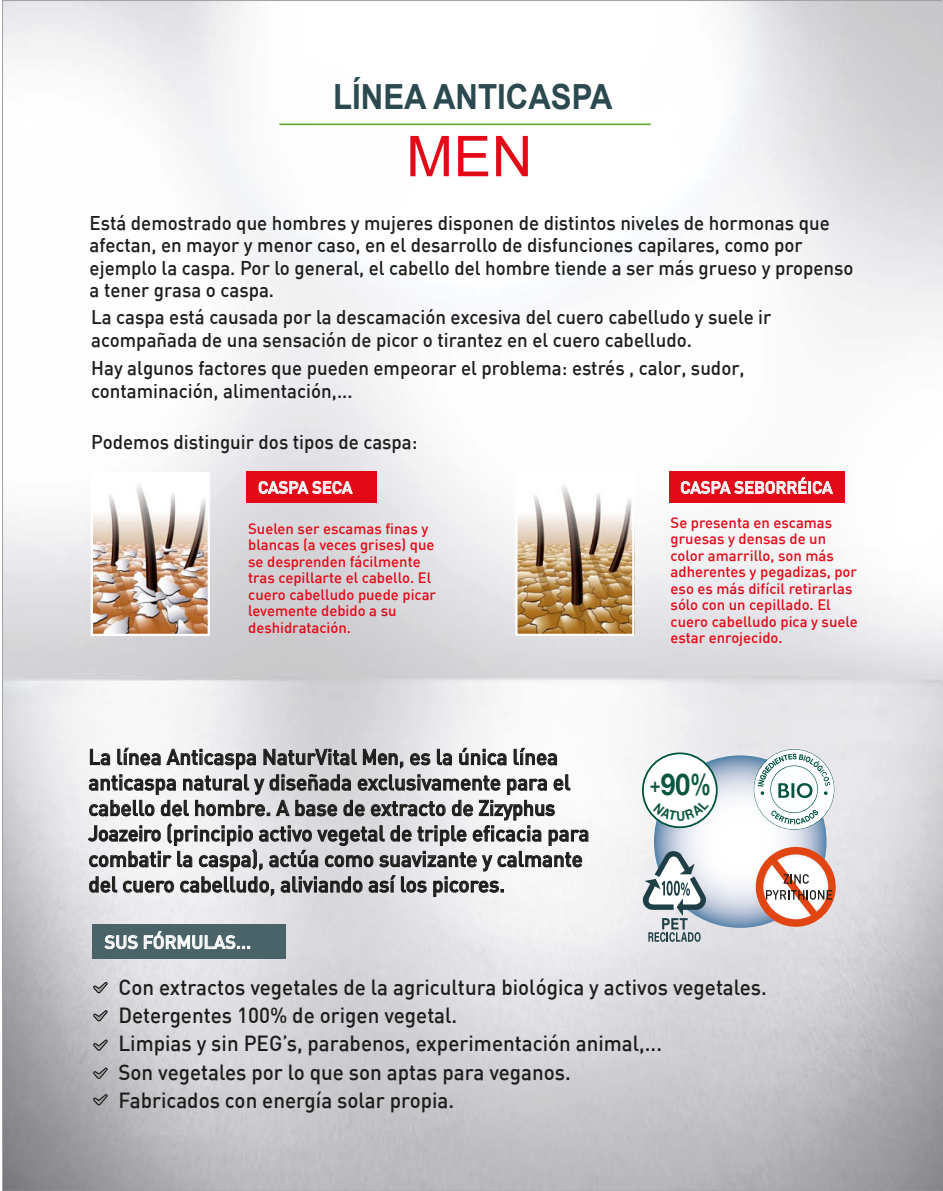
<style>
.page{position:relative;width:943px;height:1191px;background:#fff}
.page>*{position:absolute;margin:0;border:0;box-sizing:border-box;transform-origin:0 0}
.t1{font:56.25px "Arial";color:#e30a18}
.t2{font:700 34.65px "Arial";color:#2b4a4f;scale:.9 1}
.t3{font:700 29.85px "Helvetica Neue";color:#0a5640;scale:.88 1}
.t4{font:500 21.45px/25.5px "DIN";color:#1d1d1b;scale:.96 1}
.t5{font:500 19.5px/22.5px "DIN";color:#1d1d1b;scale:.96 1}
.t6{font:500 18.15px "DIN";color:#fff}
.t7{font:500 16.5px "DIN";color:#fff}
.t8{font:500 14.85px/16.5px "DIN";color:#e30a18}
.s1{font-family:"DIN Alternate";font-weight:700}
.s2{font-size:20.55px}
</style>
<div class="page">
<img style="left:4px;top:1px;width:939px;height:1190px">
<svg style="left:88px;top:748px;width:500px;height:149px"></svg>
<svg style="left:654px;top:755px;width:172px;height:173px"></svg>
<svg style="left:753px;top:749px;width:81px;height:81px"></svg>
<div style="left:643px;top:753px;width:73px;height:74px;background:#fff;border-radius:50%"></div>
<div style="left:642px;top:752px;width:75px;height:76px;border:2px solid #00533d;border-radius:50%"></div>
<svg style="left:755px;top:847px;width:80px;height:80px"></svg>
<svg style="left:642px;top:851px;width:64px;height:91px"></svg>
<hr style="left:279px;top:124px;width:371px;height:1px;background:#61a730">
<img style="left:94px;top:475px;width:113px;height:158px">
<div style="left:246px;top:471px;width:130px;height:31px;background:#e30a18"></div>
<svg style="left:259px;top:481px;width:94px;height:13px"></svg>
<div style="left:91px;top:472px;width:119px;height:164px;border:2px solid #fff"></div>
<img style="left:518px;top:475px;width:113px;height:158px">
<div style="left:669px;top:471px;width:175px;height:31px;background:#e30a18"></div>
<svg style="left:681px;top:477px;width:152px;height:17px"></svg>
<div style="left:515px;top:472px;width:119px;height:164px;border:2px solid #fff"></div>
<div style="left:92px;top:924px;width:193px;height:34px;background:#496368"></div>
<svg style="left:104px;top:935px;width:34px;height:14px"></svg>
<svg style="left:144px;top:931px;width:106px;height:18px"></svg>
<svg style="left:93px;top:982px;width:15px;height:11px"></svg>
<svg style="left:93px;top:1010px;width:15px;height:12px"></svg>
<svg style="left:93px;top:1039px;width:15px;height:12px"></svg>
<svg style="left:93px;top:1067px;width:15px;height:12px"></svg>
<svg style="left:93px;top:1094px;width:15px;height:12px"></svg>
<svg style="left:653px;top:810px;width:56px;height:11px"></svg>
<h2 class="t2" style="left:333px;top:74px;width:312px">LÍNEA ANTICASPA</h2>
<h1 class="t1" style="left:406px;top:120px;width:128px">MEN</h1>
<p class="t5" style="left:90px;top:211px;width:797px">Está demostrado que hombres y mujeres disponen de distintos niveles de hormonas que afectan, en mayor y menor caso, en el desarrollo de disfunciones capilares, como por ejemplo la caspa. Por lo general, el cabello del hombre tiende a ser más grueso y propenso a tener grasa o caspa.</p>
<p class="t5" style="left:91px;top:305px;width:710px">La caspa está causada por la descamación excesiva del cuero cabelludo y suele ir acompañada de una sensación de picor o tirantez en el cuero cabelludo.</p>
<p class="t5" style="left:91px;top:356px;width:682px">Hay algunos factores que pueden empeorar el problema: estrés , calor, sudor, contaminación, alimentación,...</p>
<p class="t5" style="left:91px;top:430px;width:341px">Podemos distinguir dos tipos de caspa:</p>
<p class="t7" style="left:258px;top:477px;width:96px">CASPA SECA</p>
<p class="t8" style="left:248px;top:520px;width:189px">Suelen ser escamas finas y blancas (a veces grises) que se desprenden fácilmente tras cepillarte el cabello. El cuero cabelludo puede picar levemente debido a su deshidratación.</p>
<p class="t4" style="left:88px;top:743px;width:523px">La línea Anticaspa NaturVital <span class="s1">Men</span>, es la única línea anticaspa natural y diseñada exclusivamente para el cabello del hombre. A base de extracto de <span class="s1">Zizyphus Joazeiro</span> (principio activo vegetal de triple eficacia para combatir la caspa), actúa como suavizante y calmante del cuero cabelludo, aliviando así los picores.</p>
<p class="t7" style="left:680px;top:477px;width:154px">CASPA SEBORRÉICA</p>
<p class="t8" style="left:670px;top:514px;width:189px">Se presenta en escamas gruesas y densas de un color amarrillo, son más adherentes y pegadizas, por eso es más difícil retirarlas sólo con un cepillado. El cuero cabelludo pica y suele estar enrojecido.</p>
<h3 class="t3" style="left:650px;top:761px;width:71px"><span class="s2">+</span>90%</h3>
<p class="t6" style="left:105px;top:930px;width:148px">SUS FÓRMULAS...</p>
<p class="t4" style="left:118px;top:973px;width:677px;line-height:28px">Con extractos vegetales de la agricultura biológica y activos vegetales.<br>Detergentes 100% de origen vegetal.<br>Limpias y sin PEG’s, parabenos, experimentación animal,...<br>Son vegetales por lo que son aptas para veganos.<br>Fabricados con energía solar propia.</p>
</div>
